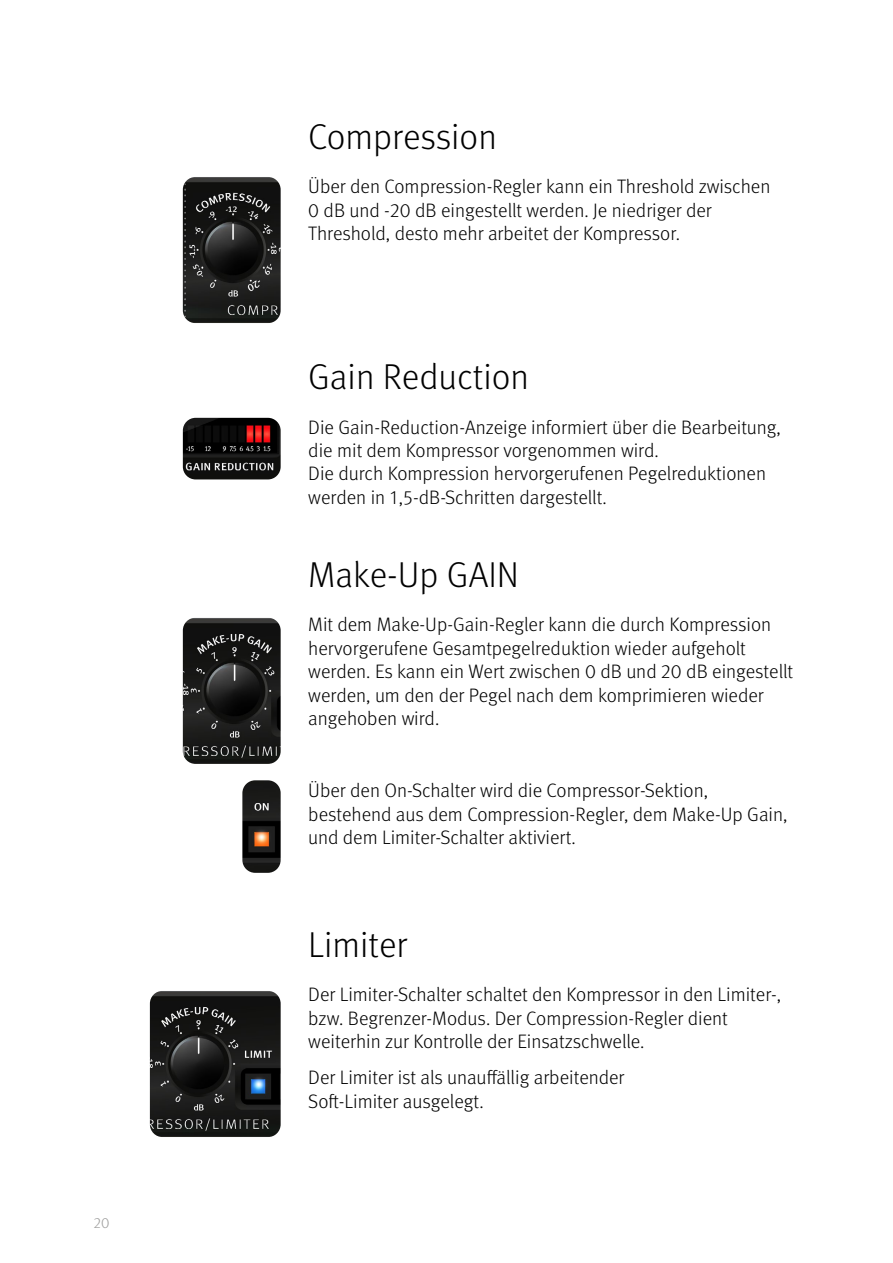
<style>
.page{position:relative;width:893px;height:1263px;background:#fff}
.page>*{position:absolute;margin:0;border:0;box-sizing:border-box;transform-origin:0 0}
.t1{font:300 36px "Meta Pro";color:#000}
.t2{font:300 19.5px/23.4px "Meta Pro";color:#000}
.t3{font:300 15px "Meta Pro";color:#9d9d9c}
</style>
<div class="page">
<img style="left:242px;top:780px;width:39px;height:93px">
<img style="left:150px;top:991px;width:131px;height:146px">
<img style="left:183px;top:177px;width:98px;height:146px">
<img style="left:183px;top:618px;width:98px;height:146px">
<img style="left:183px;top:418px;width:98px;height:61px">
<p class="t3" style="left:94px;top:1212px;width:18px">20</p>
<h1 class="t1" style="left:308px;top:110px;width:190px">Compression</h1>
<p class="t2" style="left:308px;top:174px;width:464px">Über den Compression-Regler kann ein Threshold zwischen<br>0 dB und -20 dB eingestellt werden. Je niedriger der<br>Threshold, desto mehr arbeitet der Kompressor.</p>
<h1 class="t1" style="left:308px;top:350px;width:222px">Gain Reduction</h1>
<p class="t2" style="left:308px;top:414px;width:474px">Die Gain-Reduction-Anzeige informiert über die Bearbeitung, die mit dem Kompressor vorgenommen wird.<br>Die durch Kompression hervorgerufenen Pegelreduktionen werden in 1,5-dB-Schritten dargestellt.</p>
<h1 class="t1" style="left:308px;top:548px;width:212px">Make-Up GAIN</h1>
<p class="t2" style="left:308px;top:612px;width:486px">Mit dem Make-Up-Gain-Regler kann die durch Kompression hervorgerufene Gesamtpegelreduktion wieder aufgeholt werden. Es kann ein Wert zwischen 0 dB und 20 dB eingestellt werden, um den der Pegel nach dem komprimieren wieder angehoben wird.</p>
<p class="t2" style="left:308px;top:778px;width:481px">Über den On-Schalter wird die Compressor-Sektion, bestehend aus dem Compression-Regler, dem Make-Up Gain, und dem Limiter-Schalter aktiviert.</p>
<h1 class="t1" style="left:308px;top:918px;width:101px">Limiter</h1>
<p class="t2" style="left:308px;top:982px;width:474px">Der Limiter-Schalter schaltet den Kompressor in den Limiter-, bzw. Begrenzer-Modus. Der Compression-Regler dient weiterhin zur Kontrolle der Einsatzschwelle.</p>
<p class="t2" style="left:308px;top:1065px;width:318px">Der Limiter ist als unauffällig arbeitender<br>Soft-Limiter ausgelegt.</p>
</div>
